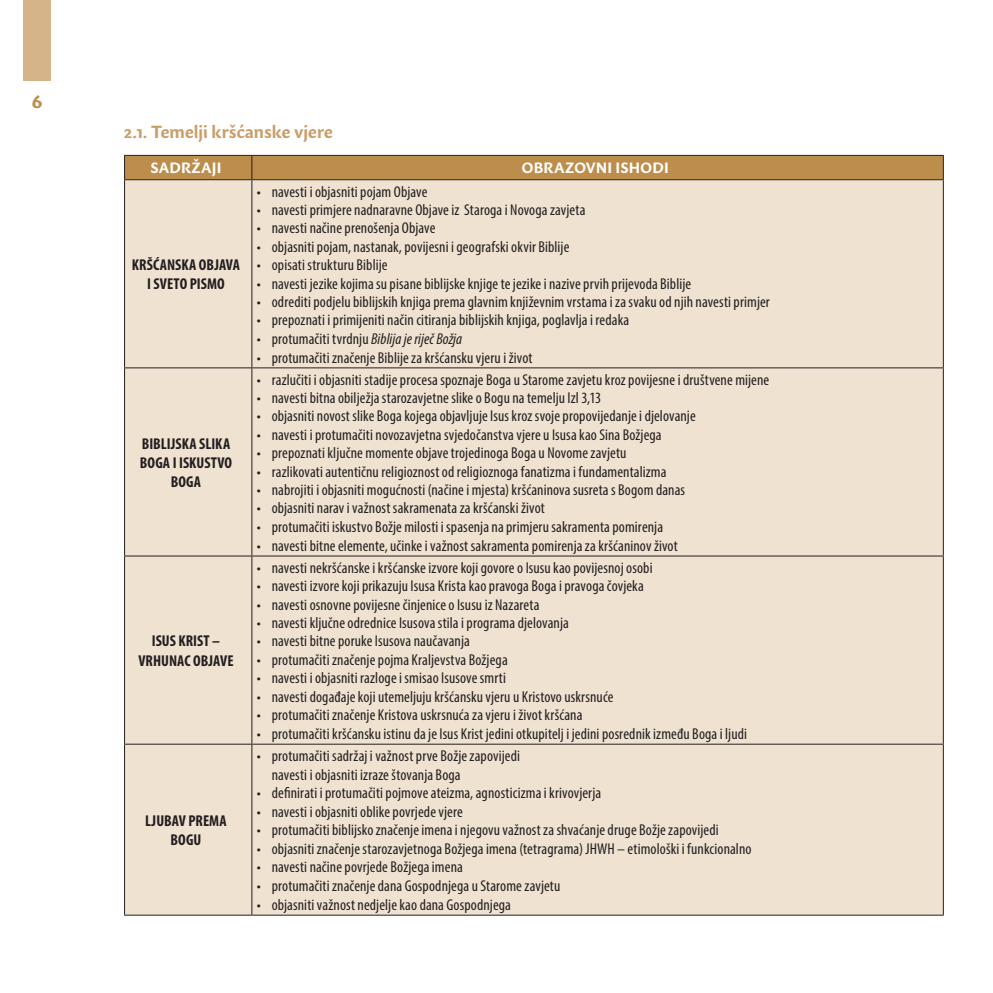
<style>
.page{position:relative;width:993px;height:993px;background:#fff}
.page>*{position:absolute;margin:0;border:0;box-sizing:border-box;transform-origin:0 0}
.t1{font:700 17.5px "Sharik Sans";color:#c99e69}
.t2{font:700 17.5px "Lithos Pro";color:#bd8d4b}
.t3{font:condensed 15.75px/18.6px "Myriad Pro";letter-spacing:.005em;color:#231f20}
.t4{font:700 condensed 15.75px/19.2px "Myriad Pro";letter-spacing:.005em;color:#231f20;text-align:center}
.t5{font:700 14.88px "Sharik Sans";letter-spacing:.015em;color:#fff}
.s1{font-style:italic}
</style>
<div class="page">
<div style="left:24px;top:0;width:27px;height:81px;background:#d4b488"></div>
<div style="left:125px;top:180px;width:817px;height:734px;background:#f0e2d1"></div>
<div style="left:124px;top:155px;width:819px;height:24px;background:#bd8d4b"></div>
<hr style="left:124px;top:914px;width:128px;height:1px;background:#231f20">
<hr style="left:252px;top:914px;width:691px;height:1px;background:#231f20">
<hr style="left:124px;top:179px;width:128px;height:1px;background:#231f20">
<hr style="left:124px;top:180px;width:1px;height:187px;background:#231f20">
<hr style="left:124px;top:368px;width:1px;height:187px;background:#231f20">
<hr style="left:124px;top:556px;width:1px;height:187px;background:#231f20">
<hr style="left:124px;top:744px;width:1px;height:170px;background:#231f20">
<hr style="left:252px;top:179px;width:691px;height:1px;background:#231f20">
<hr style="left:251px;top:180px;width:1px;height:187px;background:#231f20">
<hr style="left:942px;top:180px;width:1px;height:187px;background:#231f20">
<hr style="left:252px;top:367px;width:691px;height:1px;background:#231f20">
<hr style="left:251px;top:368px;width:1px;height:187px;background:#231f20">
<hr style="left:942px;top:368px;width:1px;height:187px;background:#231f20">
<hr style="left:252px;top:555px;width:691px;height:1px;background:#231f20">
<hr style="left:251px;top:556px;width:1px;height:187px;background:#231f20">
<hr style="left:942px;top:556px;width:1px;height:187px;background:#231f20">
<hr style="left:252px;top:743px;width:691px;height:1px;background:#231f20">
<hr style="left:251px;top:744px;width:1px;height:170px;background:#231f20">
<hr style="left:942px;top:744px;width:1px;height:170px;background:#231f20">
<hr style="left:124px;top:367px;width:128px;height:1px;background:#231f20">
<hr style="left:124px;top:555px;width:128px;height:1px;background:#231f20">
<hr style="left:124px;top:743px;width:128px;height:1px;background:#231f20">
<p class="t2" style="left:30px;top:92px;width:15px">6</p>
<p class="t1" style="left:124px;top:119px;width:210px">2.1. Temelji kršćanske vjere</p>
<p class="t5" style="left:150px;top:157px;width:73px">SADRŽAJI</p>
<p class="t5" style="left:521px;top:157px;width:148px">OBRAZOVNI ISHODI</p>
<p class="t4" style="left:132px;top:255px;width:110px">KRŠĆANSKA OBJAVA<br>I SVETO PISMO</p>
<p class="t4" style="left:140px;top:433px;width:94px">BIBLIJSKA SLIKA<br>BOGA I ISKUSTVO<br>BOGA</p>
<p class="t4" style="left:138px;top:631px;width:97px">ISUS KRIST –<br>VRHUNAC OBJAVE</p>
<p class="t4" style="left:145px;top:810px;width:83px">LJUBAV PREMA<br>BOGU</p>
<p class="t3" style="left:257px;top:182px;width:172px">• navesti i objasniti pojam Objave</p>
<p class="t3" style="left:257px;top:200px;width:330px">• navesti primjere nadnaravne Objave iz Staroga i Novoga zavjeta</p>
<p class="t3" style="left:257px;top:218px;width:180px">• navesti načine prenošenja Objave</p>
<p class="t3" style="left:257px;top:237px;width:314px">• objasniti pojam, nastanak, povijesni i geografski okvir Biblije</p>
<p class="t3" style="left:257px;top:255px;width:132px">• opisati strukturu Biblije</p>
<p class="t3" style="left:257px;top:274px;width:436px">• navesti jezike kojima su pisane biblijske knjige te jezike i nazive prvih prijevoda Biblije</p>
<p class="t3" style="left:257px;top:292px;width:514px">• odrediti podjelu biblijskih knjiga prema glavnim književnim vrstama i za svaku od njih navesti primjer</p>
<p class="t3" style="left:257px;top:310px;width:374px">• prepoznati i primijeniti način citiranja biblijskih knjiga, poglavlja i redaka</p>
<p class="t3" style="left:257px;top:329px;width:207px">• protumačiti tvrdnju <span class="s1">Biblija je riječ Božja</span></p>
<p class="t3" style="left:257px;top:348px;width:277px">• protumačiti značenje Biblije za kršćansku vjeru i život</p>
<p class="t3" style="left:257px;top:370px;width:513px">• razlučiti i objasniti stadije procesa spoznaje Boga u Starome zavjetu kroz povijesne i društvene mijene</p>
<p class="t3" style="left:257px;top:388px;width:345px">• navesti bitna obilježja starozavjetne slike o Bogu na temelju Izl 3,13</p>
<p class="t3" style="left:257px;top:406px;width:440px">• objasniti novost slike Boga kojega objavljuje Isus kroz svoje propovijedanje i djelovanje</p>
<p class="t3" style="left:257px;top:425px;width:406px">• navesti i protumačiti novozavjetna svjedočanstva vjere u Isusa kao Sina Božjega</p>
<p class="t3" style="left:257px;top:443px;width:371px">• prepoznati ključne momente objave trojedinoga Boga u Novome zavjetu</p>
<p class="t3" style="left:257px;top:462px;width:411px">• razlikovati autentičnu religioznost od religioznoga fanatizma i fundamentalizma</p>
<p class="t3" style="left:257px;top:480px;width:429px">• nabrojiti i objasniti mogućnosti (načine i mjesta) kršćaninova susreta s Bogom danas</p>
<p class="t3" style="left:257px;top:498px;width:289px">• objasniti narav i važnost sakramenata za kršćanski život</p>
<p class="t3" style="left:257px;top:517px;width:407px">• protumačiti iskustvo Božje milosti i spasenja na primjeru sakramenta pomirenja</p>
<p class="t3" style="left:257px;top:536px;width:422px">• navesti bitne elemente, učinke i važnost sakramenta pomirenja za kršćaninov život</p>
<p class="t3" style="left:257px;top:558px;width:397px">• navesti nekršćanske i kršćanske izvore koji govore o Isusu kao povijesnoj osobi</p>
<p class="t3" style="left:257px;top:576px;width:388px">• navesti izvore koji prikazuju Isusa Krista kao pravoga Boga i pravoga čovjeka</p>
<p class="t3" style="left:257px;top:594px;width:284px">• navesti osnovne povijesne činjenice o Isusu iz Nazareta</p>
<p class="t3" style="left:257px;top:613px;width:313px">• navesti ključne odrednice Isusova stila i programa djelovanja</p>
<p class="t3" style="left:257px;top:631px;width:214px">• navesti bitne poruke Isusova naučavanja</p>
<p class="t3" style="left:257px;top:650px;width:252px">• protumačiti značenje pojma Kraljevstva Božjega</p>
<p class="t3" style="left:257px;top:668px;width:250px">• navesti i objasniti razloge i smisao Isusove smrti</p>
<p class="t3" style="left:257px;top:686px;width:358px">• navesti događaje koji utemeljuju kršćansku vjeru u Kristovo uskrsnuće</p>
<p class="t3" style="left:257px;top:705px;width:327px">• protumačiti značenje Kristova uskrsnuća za vjeru i život kršćana</p>
<p class="t3" style="left:257px;top:724px;width:491px">• protumačiti kršćansku istinu da je Isus Krist jedini otkupitelj i jedini posrednik između Boga i ljudi</p>
<p class="t3" style="left:272px;top:746px;width:250px;text-indent:-15px">• protumačiti sadržaj i važnost prve Božje zapovijedi navesti i objasniti izraze štovanja Boga</p>
<p class="t3" style="left:257px;top:783px;width:346px">• definirati i protumačiti pojmove ateizma, agnosticizma i krivovjerja</p>
<p class="t3" style="left:257px;top:801px;width:207px">• navesti i objasniti oblike povrjede vjere</p>
<p class="t3" style="left:257px;top:820px;width:463px">• protumačiti biblijsko značenje imena i njegovu važnost za shvaćanje druge Božje zapovijedi</p>
<p class="t3" style="left:257px;top:838px;width:496px">• objasniti značenje starozavjetnoga Božjega imena (tetragrama) JHWH – etimološki i funkcionalno</p>
<p class="t3" style="left:257px;top:857px;width:207px">• navesti načine povrjede Božjega imena</p>
<p class="t3" style="left:257px;top:876px;width:305px">• protumačiti značenje dana Gospodnjega u Starome zavjetu</p>
<p class="t3" style="left:257px;top:895px;width:255px">• objasniti važnost nedjelje kao dana Gospodnjega</p>
</div>
